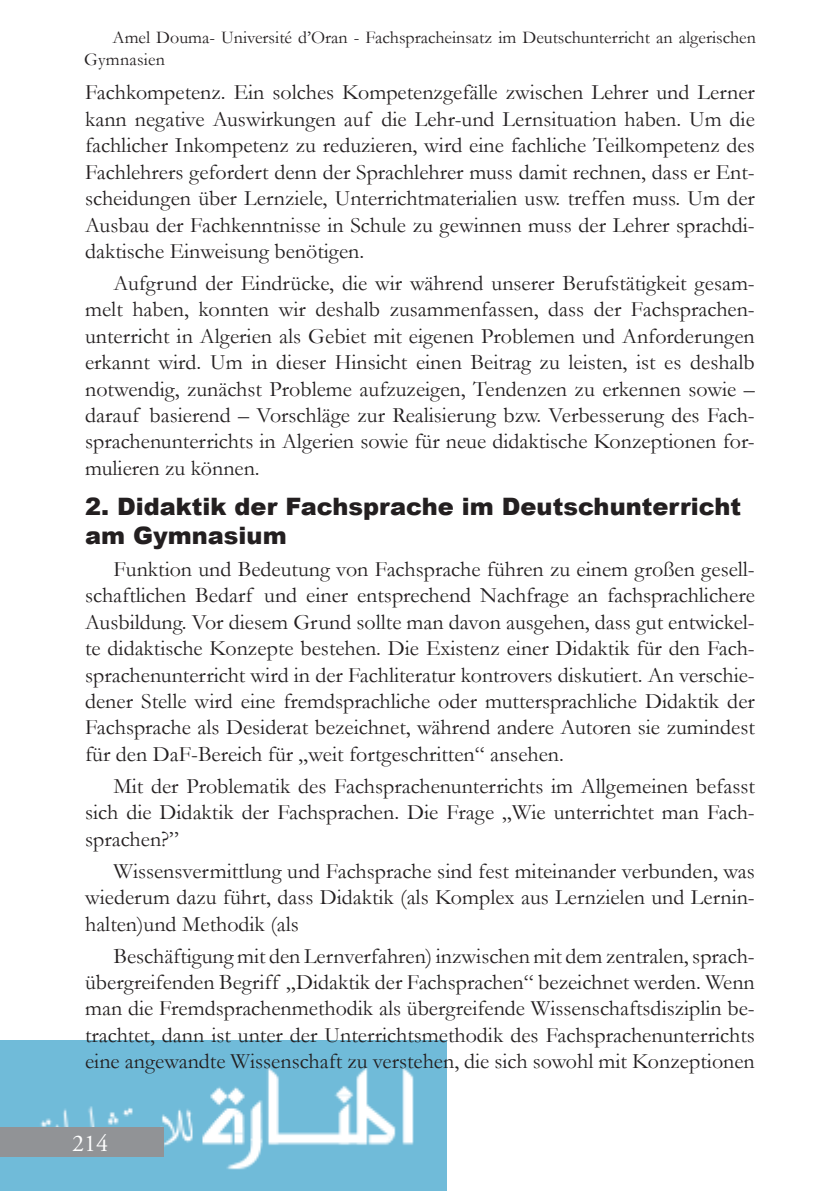
<style>
.page{position:relative;width:840px;height:1191px;background:#fff}
.page>*{position:absolute;margin:0;border:0;box-sizing:border-box;transform-origin:0 0}
.Titre_1{font:900 24px/28.8px "Arial";color:#231f20}
.t1{font:24px "Adobe Garamond Pro";color:#fff}
.Normal-fr{font:22px/26.4px "Garamond";color:#231f20;text-align:justify}
.t2{font:18px/21.6px "Garamond";color:#231f20}
</style>
<div class="page">
<img style="left:0;top:1041px;width:446px;height:150px">
<div style="left:0;top:1127px;width:163px;height:30px;background:#919396"></div>
<p class="t2" style="left:84px;top:26px;width:673px;text-indent:28px">Amel Douma- Université d’Oran - Fachspracheinsatz im Deutschunterricht an algerischen<br>Gymnasien</p>
<p class="Normal-fr" style="left:85px;top:79px;width:670px">Fachkompetenz. Ein solches Kompetenzgefälle zwischen Lehrer und Lerner kann negative Auswirkungen auf die Lehr-und Lernsituation haben. Um die fachlicher Inkompetenz zu reduzieren, wird eine fachliche Teilkompetenz des Fachlehrers gefordert denn der Sprachlehrer muss damit rechnen, dass er Ent&shy;scheidungen über Lernziele, Unterrichtmaterialien usw. treffen muss. Um der Ausbau der Fachkenntnisse in Schule zu gewinnen muss der Lehrer sprachdi&shy;daktische Einweisung benötigen.</p>
<p class="Normal-fr" style="left:85px;top:270px;width:670px;text-indent:28px">Aufgrund der Eindrücke, die wir während unserer Berufstätigkeit gesam&shy;melt haben, konnten wir deshalb zusammenfassen, dass der Fachsprachen&shy;unterricht in Algerien als Gebiet mit eigenen Problemen und Anforderungen erkannt wird. Um in dieser Hinsicht einen Beitrag zu leisten, ist es deshalb notwendig, zunächst Probleme aufzuzeigen, Tendenzen zu erkennen sowie – darauf basierend – Vorschläge zur Realisierung bzw. Verbesserung des Fach&shy;sprachenunterrichts in Algerien sowie für neue didaktische Konzeptionen for&shy;mulieren zu können.</p>
<p class="Titre_1" style="left:85px;top:491px;width:657px">2. Didaktik der Fachsprache im Deutschunterricht am Gymnasium</p>
<p class="Normal-fr" style="left:85px;top:555px;width:670px;text-indent:28px">Funktion und Bedeutung von Fachsprache führen zu einem großen gesell&shy;schaftlichen Bedarf und einer entsprechend Nachfrage an fachsprachlichere Ausbildung. Vor diesem Grund sollte man davon ausgehen, dass gut entwickel&shy;te didaktische Konzepte bestehen. Die Existenz einer Didaktik für den Fach&shy;sprachenunterricht wird in der Fachliteratur kontrovers diskutiert. An verschie&shy;dener Stelle wird eine fremdsprachliche oder muttersprachliche Didaktik der Fachsprache als Desiderat bezeichnet, während andere Autoren sie zumindest für den DaF-Bereich für „weit fortgeschritten“ ansehen.</p>
<p class="Normal-fr" style="left:85px;top:772px;width:670px;text-indent:28px">Mit der Problematik des Fachsprachenunterrichts im Allgemeinen befasst sich die Didaktik der Fachsprachen. Die Frage „Wie unterrichtet man Fach&shy;sprachen?”</p>
<p class="Normal-fr" style="left:85px;top:857px;width:670px;text-indent:28px">Wissensvermittlung und Fachsprache sind fest miteinander verbunden, was wiederum dazu führt, dass Didaktik (als Komplex aus Lernzielen und Lernin&shy;halten)und Methodik (als</p>
<p class="Normal-fr" style="left:85px;top:942px;width:670px;text-indent:28px">Beschäftigung mit den Lernverfahren) inzwischen mit dem zentralen, sprach&shy;übergreifenden Begriff „Didaktik der Fachsprachen“ bezeichnet werden. Wenn man die Fremdsprachenmethodik als übergreifende Wissenschaftsdisziplin be&shy;trachtet, dann ist unter der Unterrichtsmethodik des Fachsprachenunterrichts eine angewandte Wissenschaft zu verstehen, die sich sowohl mit Konzeptionen</p>
<p class="t1" style="left:72px;top:1128px;width:37px">214</p>
</div>
